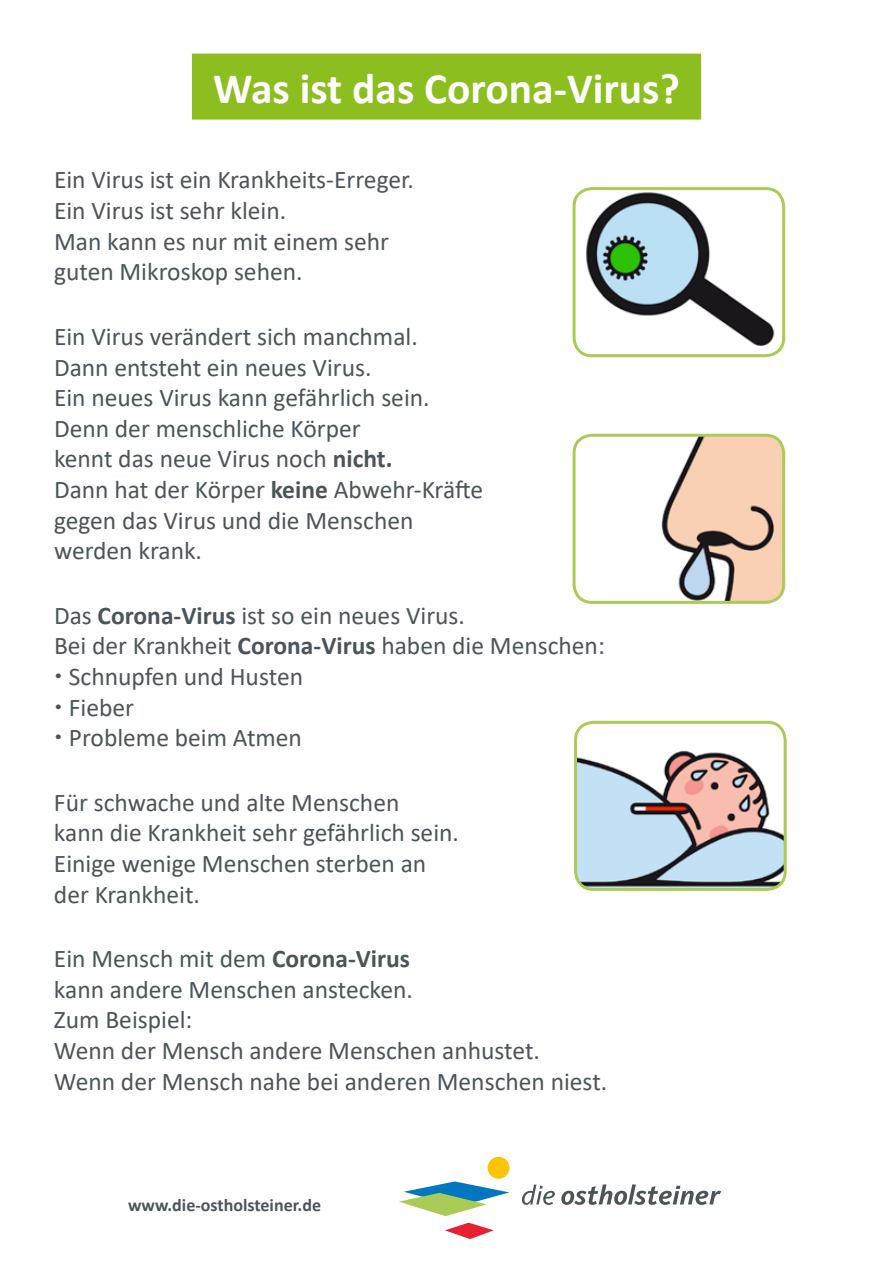
<style>
.page{position:relative;width:893px;height:1263px;background:#fff}
.page>*{position:absolute;margin:0;border:0;box-sizing:border-box;transform-origin:0 0}
.t1{font:700 43.5px "Calibri";color:#fff}
.t2{font:25.5px/30.6px "Calibri";color:#4a555b}
.t3{font:700 18px "Calibri";color:#4a555b}
.s1{font-weight:700}
</style>
<div class="page">
<div style="left:192px;top:54px;width:509px;height:66px;background:#8bbe1e"></div>
<img style="left:584px;top:191px;width:190px;height:156px">
<div style="left:573px;top:187px;width:212px;height:170px;border:3px solid #abcb57;border-radius:18px"></div>
<img style="left:574px;top:435px;width:210px;height:167px">
<div style="left:573px;top:434px;width:212px;height:170px;border:3px solid #abcb57;border-radius:18px"></div>
<img style="left:576px;top:722px;width:207px;height:165px">
<div style="left:574px;top:721px;width:213px;height:170px;border:3px solid #abcb57;border-radius:18px"></div>
<svg style="left:522px;top:1184px;width:33px;height:21px"></svg>
<svg style="left:561px;top:1184px;width:160px;height:21px"></svg>
<svg style="left:399px;top:1181px;width:110px;height:35px"></svg>
<svg style="left:445px;top:1223px;width:49px;height:16px"></svg>
<div style="left:488px;top:1157px;width:21px;height:22px;background:#fdc500;border-radius:50%"></div>
<h1 class="t1" style="left:213px;top:57px;width:468px">Was ist das Corona-Virus?</h1>
<p class="t2" style="left:54px;top:164px;width:361px">Ein Virus ist ein Krankheits-Erreger.<br>Ein Virus ist sehr klein.<br>Man kann es nur mit einem sehr guten Mikroskop sehen.</p>
<p class="t2" style="left:54px;top:320px;width:431px">Ein Virus verändert sich manchmal.<br>Dann entsteht ein neues Virus.<br>Ein neues Virus kann gefährlich sein.<br>Denn der menschliche Körper<br>kennt das neue Virus noch <span class="s1">nicht.<br></span>Dann hat der Körper <span class="s1">keine</span> Abwehr-Kräfte gegen das Virus und die Menschen werden krank.</p>
<p class="t2" style="left:54px;top:599px;width:413px">Das <span class="s1">Corona-Virus</span> ist so ein neues Virus.</p>
<p class="t2" style="left:54px;top:630px;width:552px">Bei der Krankheit <span class="s1">Corona-Virus</span> haben die Menschen:</p>
<p class="t2" style="left:69px;top:660px;width:236px">Schnupfen und Husten</p>
<p class="t2" style="left:69px;top:691px;width:67px">Fieber</p>
<p class="t2" style="left:69px;top:722px;width:235px">Probleme beim Atmen</p>
<p class="t2" style="left:54px;top:786px;width:406px">Für schwache und alte Menschen<br>kann die Krankheit sehr gefährlich sein.<br>Einige wenige Menschen sterben an der Krankheit.</p>
<p class="t2" style="left:54px;top:943px;width:555px">Ein Mensch mit dem <span class="s1">Corona-Virus<br></span>kann andere Menschen anstecken.<br>Zum Beispiel:<br>Wenn der Mensch andere Menschen anhustet.<br>Wenn der Mensch nahe bei anderen Menschen niest.</p>
<p class="t3" style="left:128px;top:1192px;width:195px">www.die-ostholsteiner.de</p>
</div>
